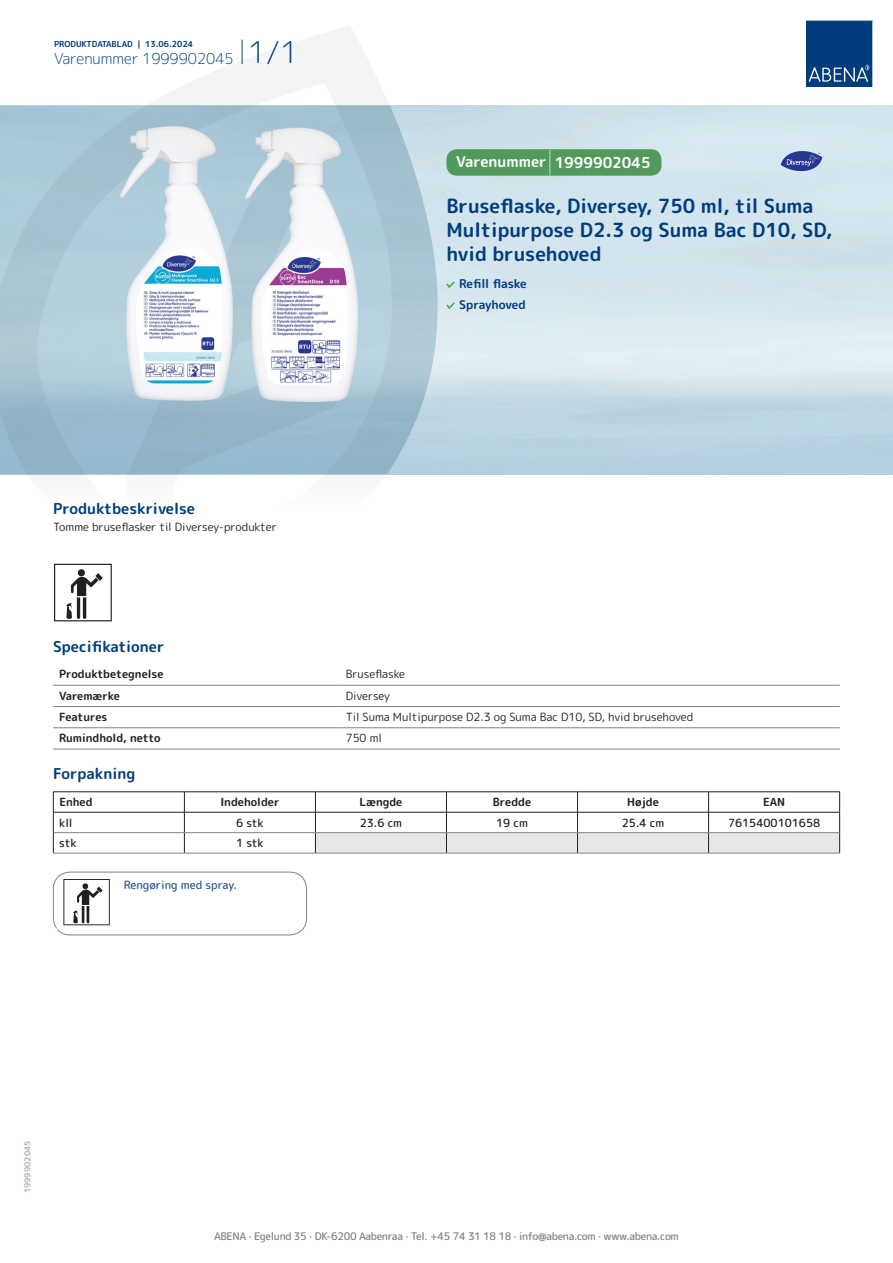
<style>
.page{position:relative;width:893px;height:1263px;background:#fff}
.page>*{position:absolute;margin:0;border:0;box-sizing:border-box;transform-origin:0 0}
.t1{font:700 19.5px/24px "Rounded Mplus 1 c";color:#013d7d}
.t2{font:700 15px "Rounded Mplus 1 c";color:#013d7d}
.t3{font:300 15px "Rounded Mplus 1 c";color:#013d7d}
.t4{font:700 15px "Rounded Mplus 1 c";color:#fff}
.t5{font:700 12px/21px "Rounded Mplus 1 c";letter-spacing:-.01em;color:#013d7d}
.t6{font:11.25px "Rounded Mplus 1 c";color:#231f20}
.t7{font:700 11.25px "Rounded Mplus 1 c";color:#231f20}
.t8{font:500 11.25px "Rounded Mplus 1 c";color:#231f20}
.t9{font:500 11.25px "Rounded Mplus 1 c";color:#305691}
.t10{font:500 10.5px "Rounded Mplus 1 c";letter-spacing:-.03em;color:#808285}
.t11{font:700 10.5px "Rounded Mplus 1 c";color:#fff}
.t12{font:700 8.25px "Rounded Mplus 1 c";color:#013d7d}
.t13{font:700 8.25px "Rounded Mplus 1 c";color:#b2b3b7}
.s1{font-size:30px}
.s2{font-size:25.5px}
</style>
<div class="page">
<svg style="left:0;top:26px;width:439px;height:538px"></svg>
<svg style="left:0;top:106px;width:438px;height:368px;background:#a5c3d2"></svg>
<svg style="left:242px;top:40px;width:1px;height:24px"></svg>
<svg style="left:806px;top:20px;width:67px;height:67px;background:#144b86"></svg>
<img style="left:121px;top:127px;width:236px;height:275px">
<svg style="left:54px;top:564px;width:58px;height:57px"></svg>
<hr style="left:53px;top:685px;width:287px;height:1px;background:#808285">
<hr style="left:340px;top:685px;width:500px;height:1px;background:#808285">
<hr style="left:53px;top:706px;width:287px;height:1px;background:#808285">
<hr style="left:340px;top:706px;width:500px;height:1px;background:#808285">
<hr style="left:53px;top:727px;width:287px;height:1px;background:#808285">
<hr style="left:340px;top:727px;width:500px;height:1px;background:#808285">
<hr style="left:53px;top:749px;width:287px;height:1px;background:#808285">
<hr style="left:340px;top:749px;width:500px;height:1px;background:#808285">
<hr style="left:53px;top:791px;width:131px;height:1px;background:#231f20">
<hr style="left:184px;top:791px;width:131px;height:1px;background:#231f20">
<hr style="left:315px;top:791px;width:131px;height:1px;background:#231f20">
<hr style="left:446px;top:791px;width:131px;height:1px;background:#231f20">
<hr style="left:577px;top:791px;width:132px;height:1px;background:#231f20">
<hr style="left:709px;top:791px;width:131px;height:1px;background:#231f20">
<hr style="left:53px;top:812px;width:131px;height:1px;background:#231f20">
<hr style="left:184px;top:812px;width:131px;height:1px;background:#231f20">
<svg style="left:53px;top:792px;width:1px;height:61px"></svg>
<svg style="left:184px;top:792px;width:1px;height:61px"></svg>
<svg style="left:315px;top:792px;width:525px;height:61px"></svg>
<hr style="left:54px;top:832px;width:130px;height:1px;background:#808285">
<hr style="left:184px;top:832px;width:131px;height:1px;background:#808285">
<hr style="left:315px;top:832px;width:131px;height:1px;background:#808285">
<hr style="left:446px;top:832px;width:131px;height:1px;background:#808285">
<hr style="left:577px;top:832px;width:132px;height:1px;background:#808285">
<hr style="left:709px;top:832px;width:130px;height:1px;background:#808285">
<hr style="left:53px;top:853px;width:131px;height:1px;background:#808285">
<hr style="left:184px;top:853px;width:131px;height:1px;background:#808285">
<hr style="left:315px;top:853px;width:131px;height:1px;background:#808285">
<hr style="left:446px;top:853px;width:131px;height:1px;background:#808285">
<hr style="left:577px;top:853px;width:132px;height:1px;background:#808285">
<hr style="left:709px;top:853px;width:131px;height:1px;background:#808285">
<svg style="left:63px;top:879px;width:47px;height:46px"></svg>
<div style="left:53px;top:872px;width:254px;height:63px;border:1px solid #808285;border-radius:17px"></div>
<svg style="left:446px;top:281px;width:9px;height:7px"></svg>
<svg style="left:446px;top:302px;width:9px;height:7px"></svg>
<div style="left:446px;top:149px;width:215px;height:27px;background:#52995c;border-radius:10px"></div>
<svg style="left:781px;top:151px;width:41px;height:20px"></svg>
<p class="t12" style="left:54px;top:38px;width:141px">PRODUKTDATABLAD | 13.06.2024</p>
<h2 class="t3" style="left:54px;top:48px;width:246px">Varenummer 1999902045 <span class="s1">1/1</span></h2>
<h2 class="t2" style="left:53px;top:498px;width:143px">Produktbeskrivelse</h2>
<p class="t6" style="left:53px;top:518px;width:225px">Tomme bruseflasker til Diversey-produkter</p>
<h2 class="t4" style="left:456px;top:152px;width:196px">Varenummer <span class="s2">|</span> 1999902045</h2>
<h1 class="t1" style="left:446px;top:194px;width:388px">Bruseflaske, Diversey, 750 ml, til Suma<br>Multipurpose D2.3 og Suma Bac D10, SD, hvid brusehoved</h1>
<p class="t5" style="left:459px;top:273px;width:69px">Refill flaske<br>Sprayhoved</p>
<h2 class="t2" style="left:53px;top:635px;width:113px">Specifikationer</h2>
<p class="t7" style="left:59px;top:666px;width:106px">Produktbetegnelse</p>
<p class="t6" style="left:346px;top:666px;width:61px">Bruseflaske</p>
<p class="t7" style="left:59px;top:688px;width:62px">Varemærke</p>
<p class="t6" style="left:346px;top:688px;width:46px">Diversey</p>
<p class="t7" style="left:59px;top:709px;width:50px">Features</p>
<p class="t6" style="left:346px;top:709px;width:349px">Til Suma Multipurpose D2.3 og Suma Bac D10, SD, hvid brusehoved</p>
<p class="t7" style="left:59px;top:730px;width:103px">Rumindhold, netto</p>
<p class="t6" style="left:346px;top:730px;width:38px">750 ml</p>
<h2 class="t2" style="left:53px;top:763px;width:84px">Forpakning</h2>
<p class="t7" style="left:59px;top:794px;width:35px">Enhed</p>
<p class="t7" style="left:220px;top:794px;width:61px">Indeholder</p>
<p class="t7" style="left:359px;top:794px;width:44px">Længde</p>
<p class="t7" style="left:493px;top:794px;width:40px">Bredde</p>
<p class="t7" style="left:627px;top:794px;width:33px">Højde</p>
<p class="t7" style="left:763px;top:794px;width:24px">EAN</p>
<p class="t8" style="left:59px;top:814px;width:15px">kll</p>
<p class="t8" style="left:236px;top:814px;width:29px">6 stk</p>
<p class="t8" style="left:360px;top:814px;width:44px">23.6 cm</p>
<p class="t8" style="left:496px;top:814px;width:33px">19 cm</p>
<p class="t8" style="left:622px;top:814px;width:44px">25.4 cm</p>
<p class="t8" style="left:728px;top:814px;width:94px">7615400101658</p>
<p class="t8" style="left:59px;top:835px;width:19px">stk</p>
<p class="t8" style="left:236px;top:835px;width:29px">1 stk</p>
<p class="t9" style="left:124px;top:877px;width:115px">Rengøring med spray.</p>
<p class="t11" style="left:53px;top:924px;width:7px">*</p>
<p class="t13" style="left:22px;top:1193px;width:54px;rotate:-90deg">1999902045</p>
<p class="t10" style="left:214px;top:1229px;width:466px">ABENA · Egelund 35 · DK-6200 Aabenraa · Tel. +45 74 31 18 18 · info@abena.com · www.abena.com</p>
</div>
